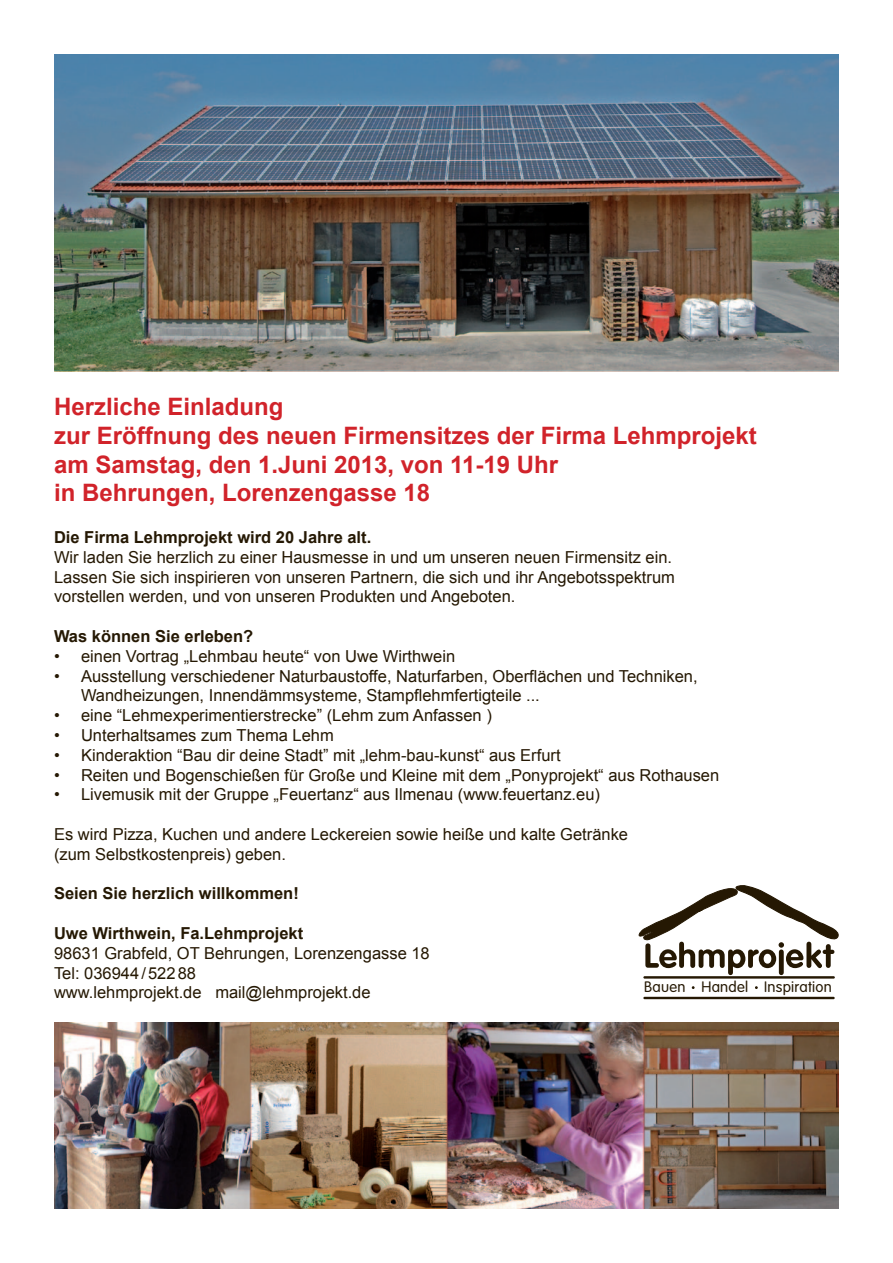
<style>
.page{position:relative;width:893px;height:1263px;background:#fff}
.page>*{position:absolute;margin:0;border:0;box-sizing:border-box;transform-origin:0 0}
.t1{font:700 24px/28.8px "Arial";color:#d1232a}
.t2{font:16.5px/19.8px "Arial";color:#251803}
.t3{font:700 16.5px "Arial";color:#251803}
.t4{font:300 15px "VAG Rounded";letter-spacing:.015em;color:#251803}
</style>
<div class="page">
<img style="left:54px;top:54px;width:785px;height:318px">
<img style="left:54px;top:1023px;width:785px;height:186px">
<hr style="left:643px;top:976px;width:192px;height:2px;background:#251803">
<hr style="left:643px;top:997px;width:192px;height:2px;background:#251803">
<svg style="left:639px;top:885px;width:200px;height:90px"></svg>
<h1 class="t1" style="left:54px;top:393px;width:704px">Herzliche Einladung<br>zur Eröffnung des neuen Firmensitzes der Firma Lehmprojekt am Samstag, den 1.Juni 2013, von 11-19 Uhr<br>in Behrungen, Lorenzengasse 18</h1>
<p class="t3" style="left:54px;top:526px;width:319px">Die Firma Lehmprojekt wird 20 Jahre alt.</p>
<p class="t2" style="left:54px;top:547px;width:622px">Wir laden Sie herzlich zu einer Hausmesse in und um unseren neuen Firmensitz ein.<br>Lassen Sie sich inspirieren von unseren Partnern, die sich und ihr Angebotsspektrum vorstellen werden, und von unseren Produkten und Angeboten.</p>
<p class="t3" style="left:54px;top:625px;width:201px">Was können Sie erleben?</p>
<p class="t2" style="left:54px;top:646px;width:403px">• einen Vortrag „Lehmbau heute“ von Uwe Wirthwein</p>
<p class="t2" style="left:81px;top:666px;width:618px;text-indent:-27px">• Ausstellung verschiedener Naturbaustoffe, Naturfarben, Oberflächen und Techniken,<br>Wandheizungen, Innendämmsysteme, Stampflehmfertigteile ...</p>
<p class="t2" style="left:54px;top:706px;width:439px">• eine “Lehmexperimentierstrecke” (Lehm zum Anfassen )</p>
<p class="t2" style="left:54px;top:725px;width:281px">• Unterhaltsames zum Thema Lehm</p>
<p class="t2" style="left:54px;top:745px;width:508px">• Kinderaktion “Bau dir deine Stadt” mit „lehm-bau-kunst“ aus Erfurt</p>
<p class="t2" style="left:54px;top:765px;width:667px">• Reiten und Bogenschießen für Große und Kleine mit dem „Ponyprojekt“ aus Rothausen</p>
<p class="t2" style="left:54px;top:785px;width:548px">• Livemusik mit der Gruppe „Feuertanz“ aus Ilmenau (www.feuertanz.eu)</p>
<p class="t2" style="left:54px;top:824px;width:576px">Es wird Pizza, Kuchen und andere Leckereien sowie heiße und kalte Getränke (zum Selbstkostenpreis) geben.</p>
<p class="t3" style="left:54px;top:882px;width:246px">Seien Sie herzlich willkommen!</p>
<p class="t3" style="left:54px;top:922px;width:251px">Uwe Wirthwein, Fa.Lehmprojekt</p>
<p class="t2" style="left:54px;top:943px;width:377px">98631 Grabfeld, OT Behrungen, Lorenzengasse 18<br>Tel: 036944/52288<br>www.lehmprojekt.de mail@lehmprojekt.de</p>
<p class="t4" style="left:644px;top:978px;width:189px">Bauen Handel Inspiration</p>
</div>
